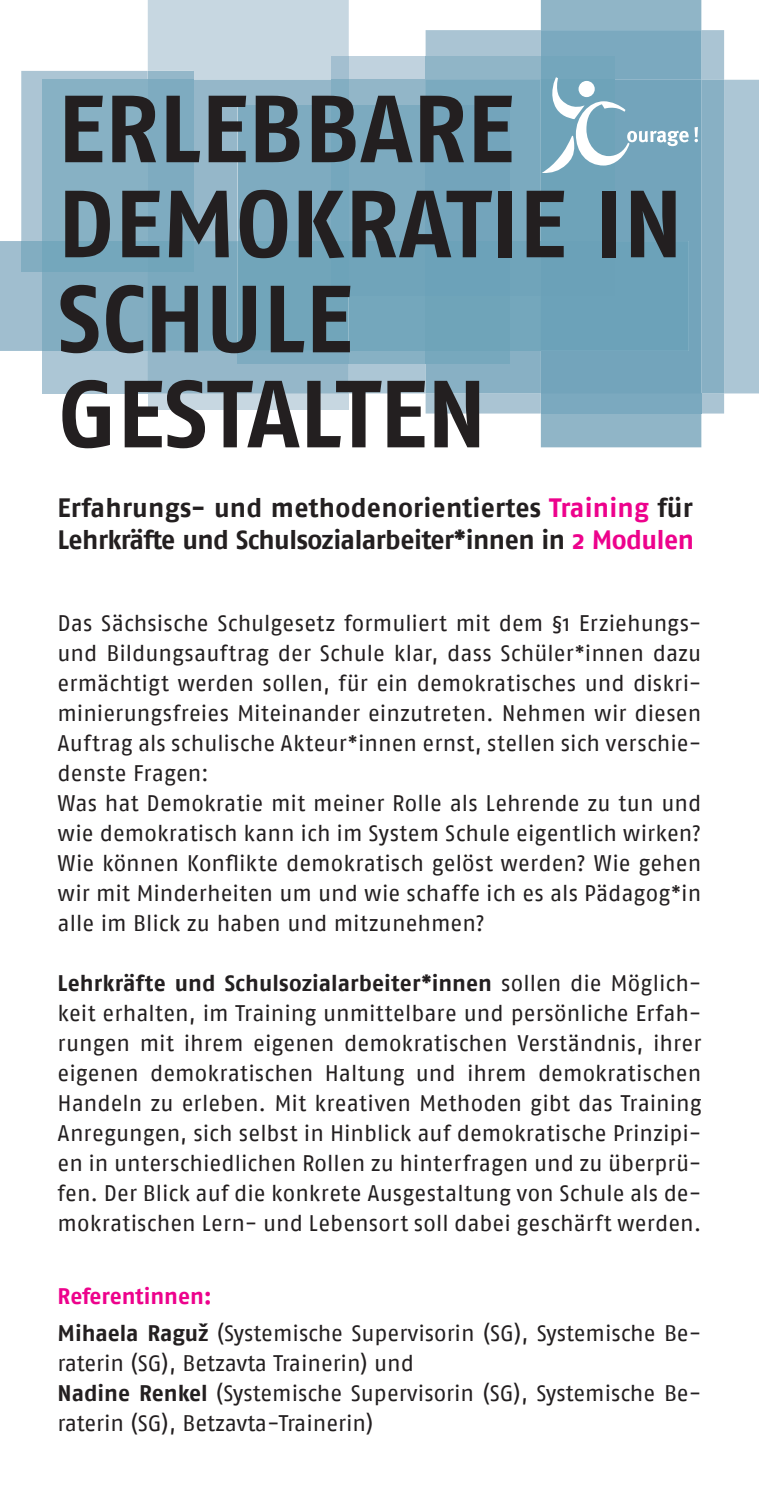
<style>
.page{position:relative;width:759px;height:1503px;background:#fff}
.page>*{position:absolute;margin:0;border:0;box-sizing:border-box;transform-origin:0 0}
.t1{font:700 95px/95px "Fago No";color:#231f20}
.t2{font:700 26.5px/31.8px "Fago No";letter-spacing:-.02em;color:#231f20}
.t3{font:22.5px/30px "Fago No";color:#231f20}
.s1{color:#ed028c}
.s2{font-weight:700}
.s3{font-weight:700;color:#ed028c}
</style>
<div class="page">
<div style="left:540px;top:0;width:161px;height:447px;background:#90b5c7"></div>
<div style="left:348px;top:57px;width:77px;height:23px;background:#c0d2de"></div>
<div style="left:148px;top:393px;width:200px;height:16px;background:#c7d7e1"></div>
<div style="left:425px;top:393px;width:298px;height:20px;background:#aac4d3"></div>
<div style="left:540px;top:393px;width:161px;height:20px;background:#7ba9bf"></div>
<div style="left:348px;top:80px;width:410px;height:313px;background:#acc6d5"></div>
<div style="left:348px;top:351px;width:77px;height:12px;background:#87b1c4"></div>
<div style="left:348px;top:80px;width:77px;height:25px;background:#92b6c8"></div>
<div style="left:348px;top:105px;width:77px;height:136px;background:#7caabf"></div>
<div style="left:348px;top:296px;width:77px;height:55px;background:#74a7bc"></div>
<div style="left:348px;top:241px;width:77px;height:55px;background:#70a4ba"></div>
<svg style="left:0;top:0;width:348px;height:393px;background:#9cbece"></svg>
<div style="left:148px;top:241px;width:45px;height:31px;background:#71a5ba"></div>
<div style="left:331px;top:241px;width:17px;height:55px;background:#6da3b9"></div>
<div style="left:425px;top:351px;width:298px;height:42px;background:#88b0c4"></div>
<div style="left:425px;top:351px;width:84px;height:12px;background:#77a8bd"></div>
<div style="left:540px;top:351px;width:161px;height:42px;background:#73a4bb"></div>
<svg style="left:425px;top:30px;width:298px;height:321px;background:#79a9be"></svg>
<h1 class="t1" style="left:58px;top:80px;width:627px">ERLEBBARE<br>DEMOKRATIE IN<br>SCHULE<br>GESTALTEN</h1>
<p class="t2" style="left:58px;top:491px;width:637px">Erfahrungs- und methodenorientiertes <span class="s1">Training</span> für<br>Lehrkräfte und Schulsozialarbeiter*innen in <span class="s1">2 Modulen</span></p>
<p class="t3" style="left:58px;top:608px;width:645px">Das Sächsische Schulgesetz formuliert mit dem §1 Erziehungs&shy;und Bildungsauftrag der Schule klar, dass Schüler*innen dazu ermächtigt werden sollen, für ein demokratisches und diskri&shy;minierungsfreies Miteinander einzutreten. Nehmen wir diesen Auftrag als schulische Akteur*innen ernst, stellen sich verschie&shy;denste Fragen:<br>Was hat Demokratie mit meiner Rolle als Lehrende zu tun und wie demokratisch kann ich im System Schule eigentlich wirken?<br>Wie können Konflikte demokratisch gelöst werden? Wie gehen wir mit Minderheiten um und wie schaffe ich es als Pädagog*in alle im Blick zu haben und mitzunehmen?</p>
<p class="t3" style="left:58px;top:968px;width:645px;text-align:justify"><span class="s2">Lehrkräfte und Schulsozialarbeiter*innen</span> sollen die Möglich&shy;keit erhalten, im Training unmittelbare und persönliche Erfah&shy;rungen mit ihrem eigenen demokratischen Verständnis, ihrer eigenen demokratischen Haltung und ihrem demokratischen Handeln zu erleben. Mit kreativen Methoden gibt das Training Anregungen, sich selbst in Hinblick auf demokratische Prinzipi&shy;en in unterschiedlichen Rollen zu hinterfragen und zu überprü&shy;fen. Der Blick auf die konkrete Ausgestaltung von Schule als de&shy;mokratischen Lern- und Lebensort soll dabei geschärft werden.</p>
<p class="t3" style="left:58px;top:1276px;width:645px;line-height:37.5px"><span class="s3">Referentinnen:<br></span><span class="s2">Mihaela Raguž</span> (Systemische Supervisorin (SG), Systemische Be-</p>
<p class="t3" style="left:58px;top:1348px;width:645px">raterin (SG), Betzavta Trainerin) und<br><span class="s2">Nadine Renkel</span> (Systemische Supervisorin (SG), Systemische Be&shy;raterin (SG), Betzavta-Trainerin)</p>
</div>
